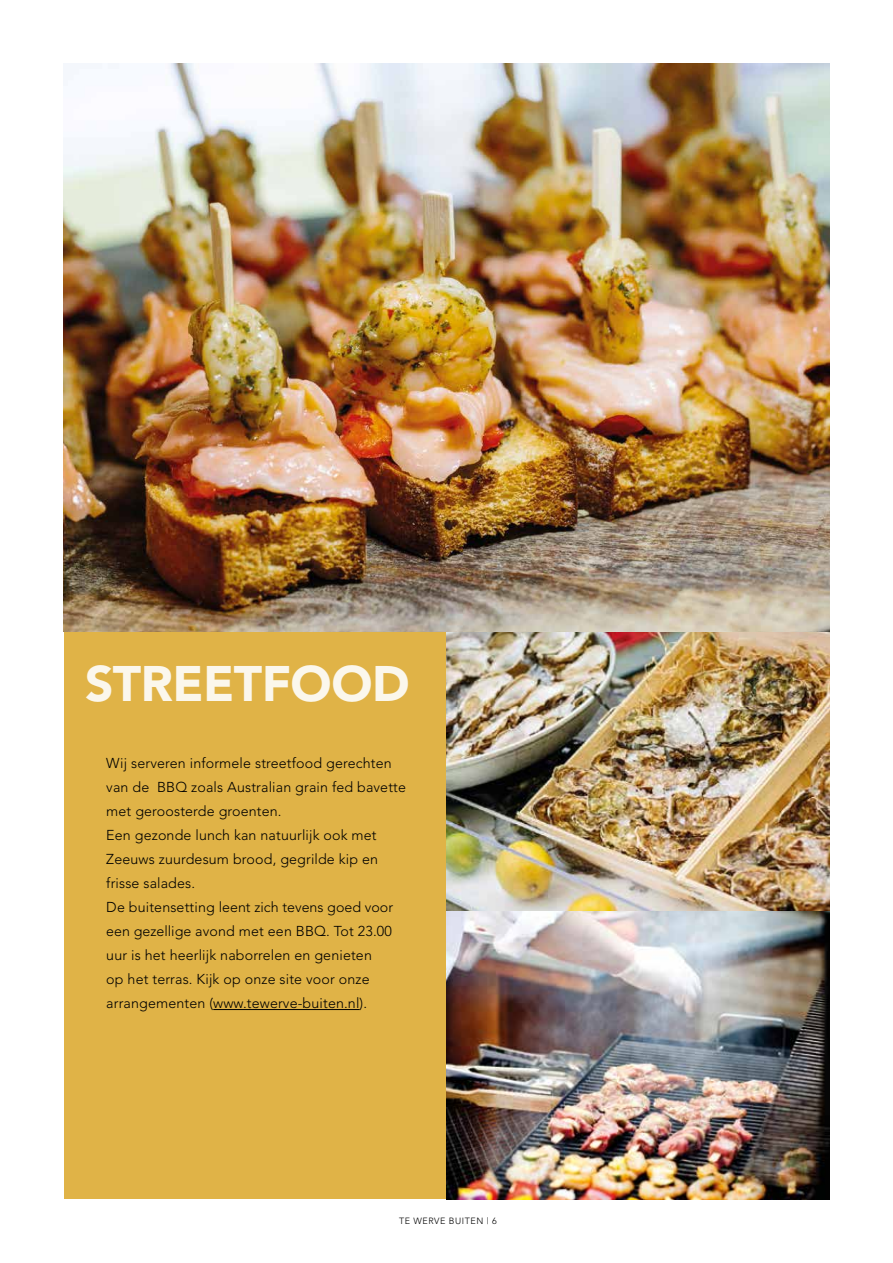
<style>
.page{position:relative;width:893px;height:1263px;background:#fff}
.page>*{position:absolute;margin:0;border:0;box-sizing:border-box;transform-origin:0 0}
.t1{font:900 49.5px "Avenir";letter-spacing:-.01em;color:#fff}
.t2{font:300 14.25px/24px "Avenir";letter-spacing:.01em;color:#000}
.t3{font:300 9px "Avenir";letter-spacing:.06em;color:#000}
</style>
<div class="page">
<div style="left:64px;top:631px;width:382px;height:568px;background:#e0b347"></div>
<hr style="left:213px;top:1009px;width:147px;height:1px;background:#000">
<img style="left:446px;top:910px;width:383px;height:289px">
<img style="left:446px;top:631px;width:383px;height:279px">
<img style="left:64px;top:64px;width:765px;height:567px">
<h1 class="t1" style="left:85px;top:653px;width:326px">STREETFOOD</h1>
<p class="t2" style="left:106px;top:751px;width:301px">Wij serveren informele streetfood gerechten van de BBQ zoals Australian grain fed bavette met geroosterde groenten.<br>Een gezonde lunch kan natuurlijk ook met Zeeuws zuurdesum brood, gegrilde kip en frisse salades.<br>De buitensetting leent zich tevens goed voor een gezellige avond met een BBQ. Tot 23.00 uur is het heerlijk naborrelen en genieten<br>op het terras. Kijk op onze site voor onze arrangementen (www.tewerve-buiten.nl).</p>
<p class="t3" style="left:399px;top:1216px;width:99px">TE WERVE BUITEN | 6</p>
</div>
